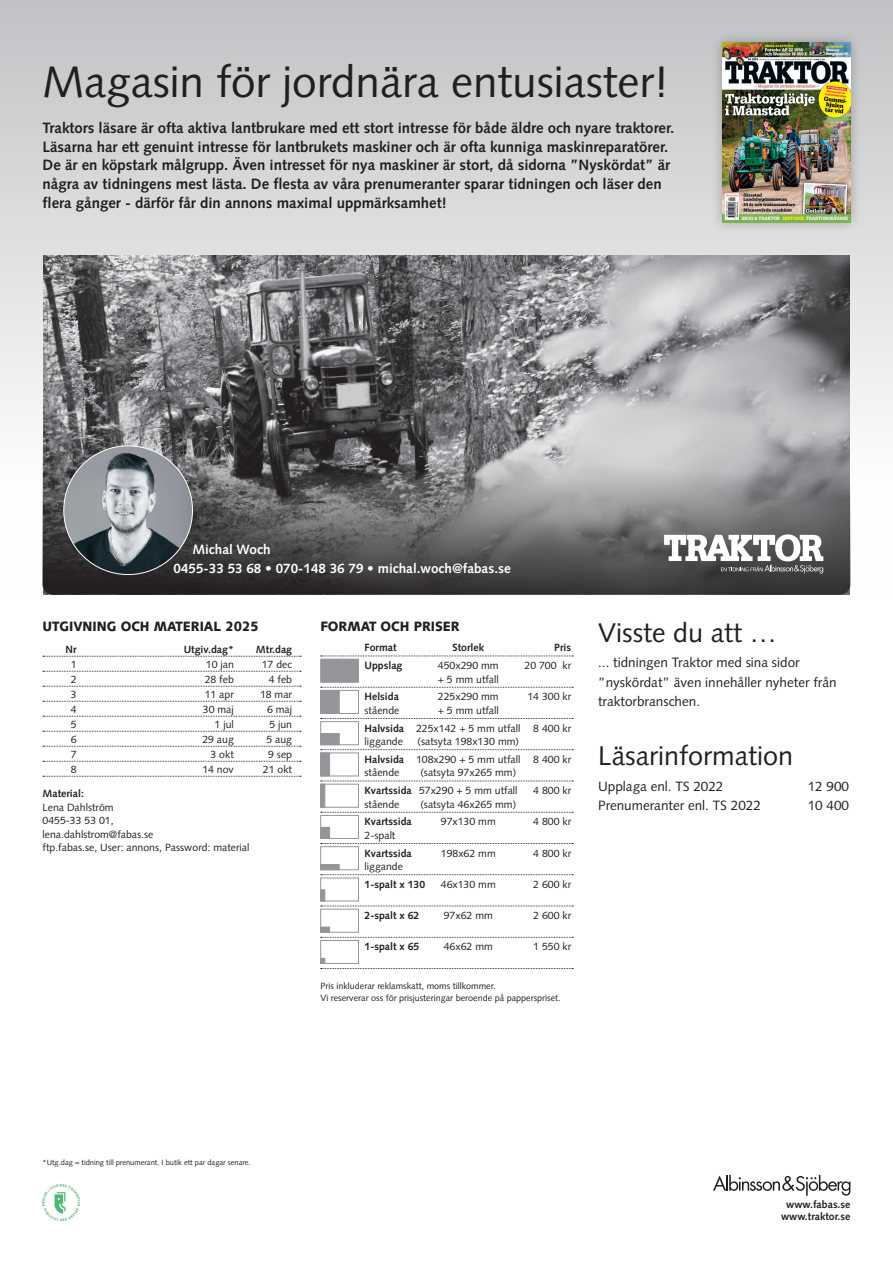
<style>
.page{position:relative;width:893px;height:1263px;background:#fff}
.page>*{position:absolute;margin:0;border:0;box-sizing:border-box;transform-origin:0 0}
.t1{font:44.1px "Syntax LT Std";color:#231f20}
.t2{font:27px "Syntax LT Std";color:#231f20}
.t3{font:700 15px/18.8px "Syntax LT Std";color:#231f20}
.t4{font:13.5px/19.5px "Syntax LT Std";color:#231f20}
.t5{font:700 13.5px/19.5px "Syntax LT Std";color:#fff}
.t6{font:900 13.5px "Syntax LT Std";color:#231f20;scale:.95 1}
.t7{font:10.5px/17.7px "Syntax LT Std";color:#231f20;text-align:center}
.t8{font:700 10.5px/12.6px "Syntax LT Std";color:#231f20;text-align:center}
.t9{font:9px/12px "Syntax LT Std";color:#231f20}
.t10{font:7.5px "Syntax LT Std";color:#231f20}
.s1{font-weight:700}
</style>
<div class="page">
<div style="left:0;top:0;width:893px;height:595px;background:linear-gradient(to bottom,#c3c4c7,#fff)"></div>
<img style="left:43px;top:255px;width:807px;height:339px">
<svg style="left:43px;top:400px;width:807px;height:195px;background:#717072"></svg>
<svg style="left:663px;top:531px;width:161px;height:42px"></svg>
<div style="left:710px;top:30px;width:152px;height:205px;background:#231f20;opacity:.33"></div>
<img style="left:722px;top:43px;width:128px;height:179px">
<img style="left:64px;top:446px;width:128px;height:128px;border-radius:64px">
<svg style="left:713px;top:1175px;width:137px;height:21px"></svg>
<svg style="left:321px;top:656px;width:252px;height:1px"></svg>
<svg style="left:321px;top:687px;width:252px;height:1px"></svg>
<svg style="left:321px;top:718px;width:252px;height:1px"></svg>
<svg style="left:321px;top:749px;width:252px;height:1px"></svg>
<svg style="left:321px;top:781px;width:252px;height:1px"></svg>
<svg style="left:321px;top:812px;width:252px;height:1px"></svg>
<svg style="left:321px;top:843px;width:252px;height:1px"></svg>
<svg style="left:321px;top:874px;width:252px;height:1px"></svg>
<svg style="left:321px;top:906px;width:252px;height:1px"></svg>
<svg style="left:321px;top:937px;width:252px;height:1px"></svg>
<div style="left:320px;top:659px;width:39px;height:24px;background:#939598;border:1px solid #939598"></div>
<div style="left:320px;top:690px;width:39px;height:24px;background:#fff;border:1px solid #939598"></div>
<div style="left:320px;top:690px;width:20px;height:24px;background:#939598;border:1px solid #939598"></div>
<div style="left:320px;top:721px;width:39px;height:24px;background:#fff;border:1px solid #939598"></div>
<div style="left:320px;top:733px;width:20px;height:12px;background:#939598"></div>
<div style="left:320px;top:752px;width:39px;height:24px;background:#fff;border:1px solid #939598"></div>
<div style="left:320px;top:752px;width:10px;height:24px;background:#939598"></div>
<div style="left:320px;top:784px;width:39px;height:24px;background:#fff;border:1px solid #939598"></div>
<div style="left:320px;top:784px;width:5px;height:24px;background:#939598"></div>
<div style="left:320px;top:815px;width:39px;height:24px;background:#fff;border:1px solid #939598"></div>
<div style="left:320px;top:827px;width:10px;height:12px;background:#939598"></div>
<div style="left:320px;top:846px;width:39px;height:24px;background:#fff;border:1px solid #939598"></div>
<div style="left:320px;top:864px;width:20px;height:6px;background:#939598"></div>
<div style="left:320px;top:877px;width:39px;height:24px;background:#fff;border:1px solid #939598"></div>
<div style="left:320px;top:889px;width:5px;height:12px;background:#939598"></div>
<div style="left:320px;top:909px;width:39px;height:24px;background:#fff;border:1px solid #939598"></div>
<div style="left:320px;top:927px;width:10px;height:6px;background:#939598"></div>
<div style="left:320px;top:940px;width:39px;height:24px;background:#fff;border:1px solid #939598"></div>
<svg style="left:320px;top:958px;width:253px;height:11px"></svg>
<img style="left:43px;top:1184px;width:36px;height:37px">
<svg style="left:43px;top:656px;width:258px;height:1px"></svg>
<svg style="left:43px;top:671px;width:258px;height:1px"></svg>
<svg style="left:43px;top:686px;width:258px;height:1px"></svg>
<svg style="left:43px;top:701px;width:258px;height:1px"></svg>
<svg style="left:43px;top:716px;width:258px;height:1px"></svg>
<svg style="left:43px;top:731px;width:258px;height:1px"></svg>
<svg style="left:43px;top:746px;width:258px;height:1px"></svg>
<svg style="left:43px;top:761px;width:258px;height:1px"></svg>
<svg style="left:43px;top:776px;width:258px;height:1px"></svg>
<h1 class="t1" style="left:43px;top:56px;width:628px">Magasin för jordnära entusiaster!</h1>
<p class="t3" style="left:43px;top:118px;width:633px">Traktors läsare är ofta aktiva lantbrukare med ett stort intresse för både äldre och nyare traktorer.<br>Läsarna har ett genuint intresse för lantbrukets maskiner och är ofta kunniga maskinreparatörer.<br>De är en köpstark målgrupp. Även intresset för nya maskiner är stort, då sidorna ”Nyskördat” är några av tidningens mest lästa. De flesta av våra prenumeranter sparar tidningen och läser den flera gånger - därför får din annons maximal uppmärksamhet!</p>
<p class="t5" style="left:174px;top:540px;width:339px;text-indent:19px">Michal Woch<br>0455-33 53 68 • 070-148 36 79 • michal.woch@fabas.se</p>
<p class="t6" style="left:43px;top:619px;width:229px">UTGIVNING OCH MATERIAL 2025</p>
<p class="t8" style="left:65px;top:643px;width:13px">Nr</p>
<p class="t8" style="left:184px;top:643px;width:52px">Utgiv.dag*</p>
<p class="t8" style="left:256px;top:643px;width:38px">Mtr.dag</p>
<p class="t7" style="left:71px;top:655px;width:7px">1</p>
<p class="t7" style="left:206px;top:655px;width:30px">10 jan</p>
<p class="t7" style="left:262px;top:655px;width:32px">17 dec</p>
<p class="t7" style="left:71px;top:670px;width:7px">2</p>
<p class="t7" style="left:205px;top:670px;width:31px">28 feb</p>
<p class="t7" style="left:269px;top:670px;width:25px">4 feb</p>
<p class="t7" style="left:71px;top:685px;width:7px">3</p>
<p class="t7" style="left:205px;top:685px;width:31px">11 apr</p>
<p class="t7" style="left:260px;top:685px;width:34px">18 mar</p>
<p class="t7" style="left:71px;top:700px;width:7px">4</p>
<p class="t7" style="left:203px;top:700px;width:32px">30 maj</p>
<p class="t7" style="left:267px;top:700px;width:27px">6 maj</p>
<p class="t7" style="left:71px;top:715px;width:7px">5</p>
<p class="t7" style="left:215px;top:715px;width:21px">1 jul</p>
<p class="t7" style="left:269px;top:715px;width:24px">5 jun</p>
<p class="t7" style="left:71px;top:730px;width:7px">6</p>
<p class="t7" style="left:202px;top:730px;width:33px">29 aug</p>
<p class="t7" style="left:266px;top:730px;width:27px">5 aug</p>
<p class="t7" style="left:71px;top:745px;width:7px">7</p>
<p class="t7" style="left:211px;top:745px;width:25px">3 okt</p>
<p class="t7" style="left:268px;top:745px;width:25px">9 sep</p>
<p class="t7" style="left:71px;top:760px;width:7px">8</p>
<p class="t7" style="left:202px;top:760px;width:33px">14 nov</p>
<p class="t7" style="left:263px;top:760px;width:31px">21 okt</p>
<p class="t8" style="left:43px;top:787px;width:43px">Material:</p>
<p class="t7" style="left:43px;top:800px;width:209px;line-height:13.5px;text-align:left">Lena Dahlström<br>0455-33 53 01,<br>lena.dahlstrom@fabas.se<br>ftp.fabas.se, User: annons, Password: material</p>
<p class="t6" style="left:320px;top:619px;width:148px">FORMAT OCH PRISER</p>
<p class="t8" style="left:365px;top:641px;width:34px">Format</p>
<p class="t8" style="left:453px;top:641px;width:33px">Storlek</p>
<p class="t8" style="left:554px;top:641px;width:18px">Pris</p>
<p class="t8" style="left:365px;top:659px;width:39px">Uppslag</p>
<p class="t7" style="left:438px;top:657px;width:62px">450x290 mm</p>
<p class="t7" style="left:524px;top:657px;width:48px">20 700 kr</p>
<p class="t7" style="left:438px;top:670px;width:63px">+ 5 mm utfall</p>
<p class="t8" style="left:365px;top:690px;width:36px">Helsida</p>
<p class="t7" style="left:438px;top:688px;width:62px">225x290 mm</p>
<p class="t7" style="left:527px;top:688px;width:45px">14 300 kr</p>
<p class="t7" style="left:365px;top:701px;width:37px">stående</p>
<p class="t7" style="left:365px;top:701px;width:208px">+ 5 mm utfall<br><span class="s1">Halvsida</span> 225x142 + 5 mm utfall 8 400 kr</p>
<p class="t7" style="left:365px;top:733px;width:40px">liggande</p>
<p class="t7" style="left:365px;top:733px;width:208px">(satsyta 198x130 mm)<br><span class="s1">Halvsida</span> 108x290 + 5 mm utfall 8 400 kr</p>
<p class="t7" style="left:365px;top:764px;width:37px">stående</p>
<p class="t7" style="left:365px;top:764px;width:155px;text-align:right">(satsyta 97x265 mm)<br><span class="s1">Kvartssida</span> 57x290 + 5 mm utfall</p>
<p class="t7" style="left:533px;top:782px;width:39px">4 800 kr</p>
<p class="t7" style="left:365px;top:795px;width:37px">stående</p>
<p class="t7" style="left:420px;top:795px;width:97px">(satsyta 46x265 mm)</p>
<p class="t8" style="left:365px;top:815px;width:49px">Kvartssida</p>
<p class="t7" style="left:441px;top:813px;width:56px">97x130 mm</p>
<p class="t7" style="left:533px;top:813px;width:39px">4 800 kr</p>
<p class="t7" style="left:365px;top:826px;width:32px">2-spalt</p>
<p class="t8" style="left:365px;top:847px;width:49px">Kvartssida</p>
<p class="t7" style="left:441px;top:844px;width:56px">198x62 mm</p>
<p class="t7" style="left:533px;top:844px;width:39px">4 800 kr</p>
<p class="t7" style="left:365px;top:858px;width:40px">liggande</p>
<p class="t8" style="left:365px;top:878px;width:62px">1-spalt x 130</p>
<p class="t7" style="left:441px;top:875px;width:56px">46x130 mm</p>
<p class="t7" style="left:533px;top:875px;width:39px">2 600 kr</p>
<p class="t8" style="left:365px;top:909px;width:56px">2-spalt x 62</p>
<p class="t7" style="left:444px;top:907px;width:51px">97x62 mm</p>
<p class="t7" style="left:533px;top:907px;width:39px">2 600 kr</p>
<p class="t8" style="left:365px;top:940px;width:56px">1-spalt x 65</p>
<p class="t7" style="left:444px;top:938px;width:51px">46x62 mm</p>
<p class="t7" style="left:533px;top:938px;width:39px">1 550 kr</p>
<p class="t9" style="left:320px;top:979px;width:242px">Pris inkluderar reklamskatt, moms tillkommer.<br>Vi reserverar oss för prisjusteringar beroende på papperspriset.</p>
<h2 class="t2" style="left:598px;top:616px;width:180px">Visste du att …</h2>
<p class="t4" style="left:598px;top:653px;width:240px">... tidningen Traktor med sina sidor ”nyskördat” även innehåller nyheter från traktorbranschen.</p>
<h2 class="t2" style="left:598px;top:740px;width:197px">Läsarinformation</h2>
<p class="t4" style="left:598px;top:776px;width:127px">Upplaga enl. TS 2022</p>
<p class="t4" style="left:808px;top:776px;width:43px">12 900</p>
<p class="t4" style="left:598px;top:796px;width:164px">Prenumeranter enl. TS 2022</p>
<p class="t4" style="left:808px;top:796px;width:43px">10 400</p>
<p class="t10" style="left:43px;top:1158px;width:210px">*Utg.dag = tidning till prenumerant. I butik ett par dagar senare.</p>
<p class="t8" style="left:781px;top:1198px;width:71px">www.fabas.se www.traktor.se</p>
</div>
